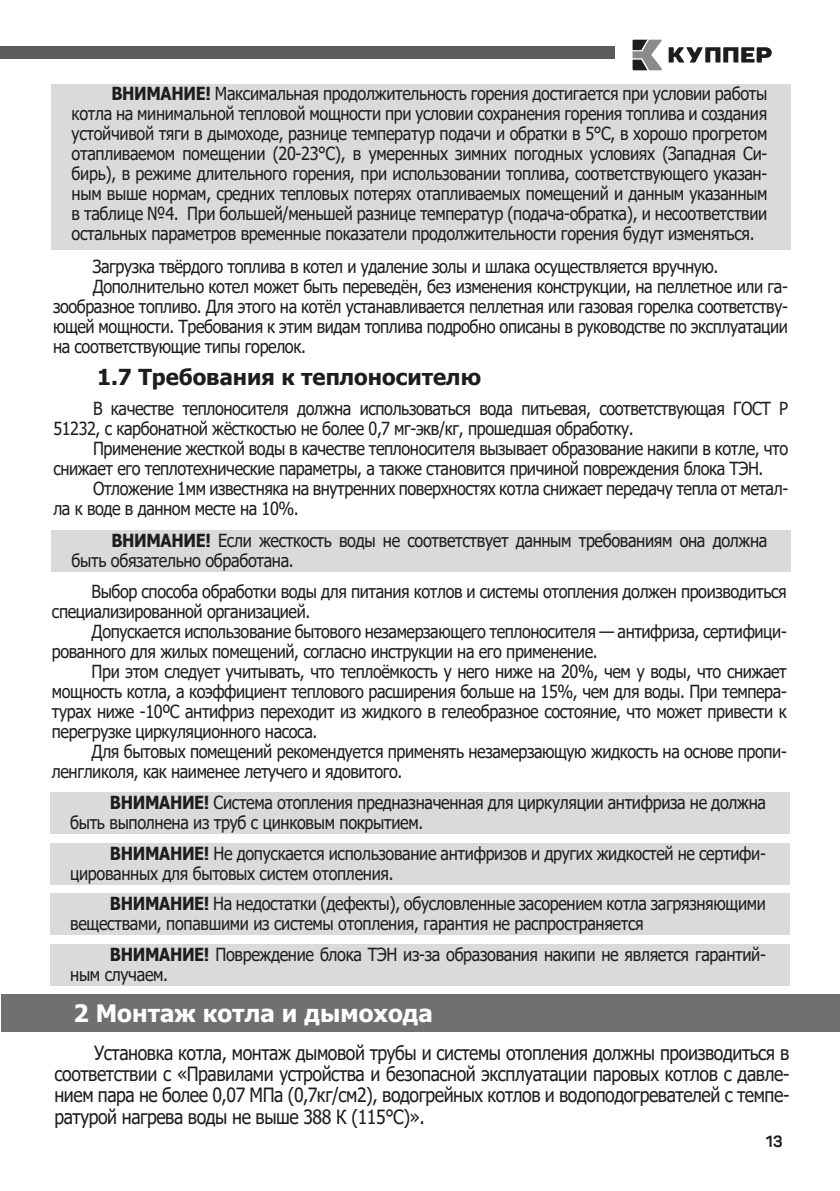
<style>
.page{position:relative;width:840px;height:1191px;background:#fff}
.page>*{position:absolute;margin:0;border:0;box-sizing:border-box;transform-origin:0 0}
.t1{font:700 24px "Tahoma";color:#fff}
.t2{font:700 22px "Tahoma";color:#1d1d1b}
.t3{font:19.6px/21.2px "Tahoma";letter-spacing:-.025em;color:#1d1d1b;text-align:justify;scale:.9 1}
.t4{font:18px/20px "Tahoma";letter-spacing:-.025em;color:#1d1d1b;scale:.9 1}
.t5{font:700 16px "Panton";color:#1d1d1b}
.s1{font-weight:700}
</style>
<div class="page">
<div style="left:0;top:47px;width:614px;height:12px;background:#5d5c5c"></div>
<img style="left:632px;top:39px;width:140px;height:32px">
<div style="left:51px;top:84px;width:739px;height:165px;background:#dadada"></div>
<div style="left:51px;top:530px;width:739px;height:41px;background:#dadada"></div>
<div style="left:50px;top:792px;width:739px;height:41px;background:#dadada"></div>
<div style="left:50px;top:843px;width:739px;height:41px;background:#dadada"></div>
<div style="left:50px;top:893px;width:739px;height:41px;background:#dadada"></div>
<div style="left:50px;top:944px;width:739px;height:41px;background:#dadada"></div>
<div style="left:1px;top:994px;width:838px;height:37px;background:#70706f"></div>
<p class="t4" style="left:72px;top:85px;width:774px;text-align:justify;text-indent:40px"><span class="s1">ВНИМАНИЕ!</span> Максимальная продолжительность горения достигается при условии работы котла на минимальной тепловой мощности при условии сохранения горения топлива и создания устойчивой тяги в дымоходе, разнице температур подачи и обратки в 5°С, в хорошо прогретом отапливаемом помещении (20-23°С), в умеренных зимних погодных условиях (Западная Си&shy;бирь), в режиме длительного горения, при использовании топлива, соответствующего указан&shy;ным выше нормам, средних тепловых потерях отапливаемых помещений и данным указанным в таблице №4. При большей/меньшей разнице температур (подача-обратка), и несоответствии остальных параметров временные показатели продолжительности горения будут изменяться.</p>
<p class="t4" style="left:93px;top:258px;width:696px">Загрузка твёрдого топлива в котел и удаление золы и шлака осуществляется вручную.</p>
<p class="t4" style="left:53px;top:278px;width:817px;text-align:justify;text-indent:40px">Дополнительно котел может быть переведён, без изменения конструкции, на пеллетное или га&shy;зообразное топливо. Для этого на котёл устанавливается пеллетная или газовая горелка соответству&shy;ющей мощности. Требования к этим видам топлива подробно описаны в руководстве по эксплуатации на соответствующие типы горелок.</p>
<p class="t2" style="left:97px;top:362px;width:385px">1.7 Требования к теплоносителю</p>
<p class="t4" style="left:53px;top:399px;width:817px;text-indent:40px">В качестве теплоносителя должна использоваться вода питьевая, соответствующая ГОСТ Р<br>51232, с карбонатной жёсткостью не более 0,7 мг-экв/кг, прошедшая обработку.</p>
<p class="t4" style="left:53px;top:439px;width:817px;text-indent:40px">Применение жесткой воды в качестве теплоносителя вызывает образование накипи в котле, что снижает его теплотехнические параметры, а также становится причиной повреждения блока ТЭН.</p>
<p class="t4" style="left:53px;top:479px;width:817px;text-indent:40px">Отложение 1мм известняка на внутренних поверхностях котла снижает передачу тепла от метал&shy;ла к воде в данном месте на 10%.</p>
<p class="t4" style="left:72px;top:531px;width:774px;text-indent:40px"><span class="s1">ВНИМАНИЕ!</span> Если жесткость воды не соответствует данным требованиям она должна быть обязательно обработана.</p>
<p class="t4" style="left:52px;top:582px;width:817px;text-indent:40px">Выбор способа обработки воды для питания котлов и системы отопления должен производиться специализированной организацией.</p>
<p class="t4" style="left:52px;top:622px;width:817px;text-indent:40px">Допускается использование бытового незамерзающего теплоносителя — антифриза, сертифици&shy;рованного для жилых помещений, согласно инструкции на его применение.</p>
<p class="t4" style="left:52px;top:662px;width:817px;text-align:justify;text-indent:40px">При этом следует учитывать, что теплоёмкость у него ниже на 20%, чем у воды, что снижает мощность котла, а коэффициент теплового расширения больше на 15%, чем для воды. При темпера&shy;турах ниже -10ºС антифриз переходит из жидкого в гелеобразное состояние, что может привести к перегрузке циркуляционного насоса.</p>
<p class="t4" style="left:52px;top:742px;width:817px;text-indent:40px">Для бытовых помещений рекомендуется применять незамерзающую жидкость на основе пропи&shy;ленгликоля, как наименее летучего и ядовитого.</p>
<p class="t4" style="left:70px;top:793px;width:774px;text-indent:40px"><span class="s1">ВНИМАНИЕ!</span> Система отопления предназначенная для циркуляции антифриза не должна быть выполнена из труб с цинковым покрытием.</p>
<p class="t4" style="left:70px;top:844px;width:774px;text-indent:40px"><span class="s1">ВНИМАНИЕ!</span> Не допускается использование антифризов и других жидкостей не сертифи&shy;цированных для бытовых систем отопления.</p>
<p class="t4" style="left:70px;top:894px;width:774px;text-indent:40px"><span class="s1">ВНИМАНИЕ!</span> На недостатки (дефекты), обусловленные засорением котла загрязняющими веществами, попавшими из системы отопления, гарантия не распространяется</p>
<p class="t4" style="left:70px;top:945px;width:774px;text-indent:40px"><span class="s1">ВНИМАНИЕ!</span> Повреждение блока ТЭН из-за образования накипи не является гарантий&shy;ным случаем.</p>
<p class="t1" style="left:73px;top:996px;width:360px">2 Монтаж котла и дымохода</p>
<p class="t3" style="left:54px;top:1043px;width:817px;text-indent:40px">Установка котла, монтаж дымовой трубы и системы отопления должны производиться в соответствии с «Правилами устройства и безопасной эксплуатации паровых котлов с давле&shy;нием пара не более 0,07 МПа (0,7кг/см2), водогрейных котлов и водоподогревателей с темпе&shy;ратурой нагрева воды не выше 388 К (115°С)».</p>
<p class="t5" style="left:765px;top:1131px;width:18px">13</p>
</div>
